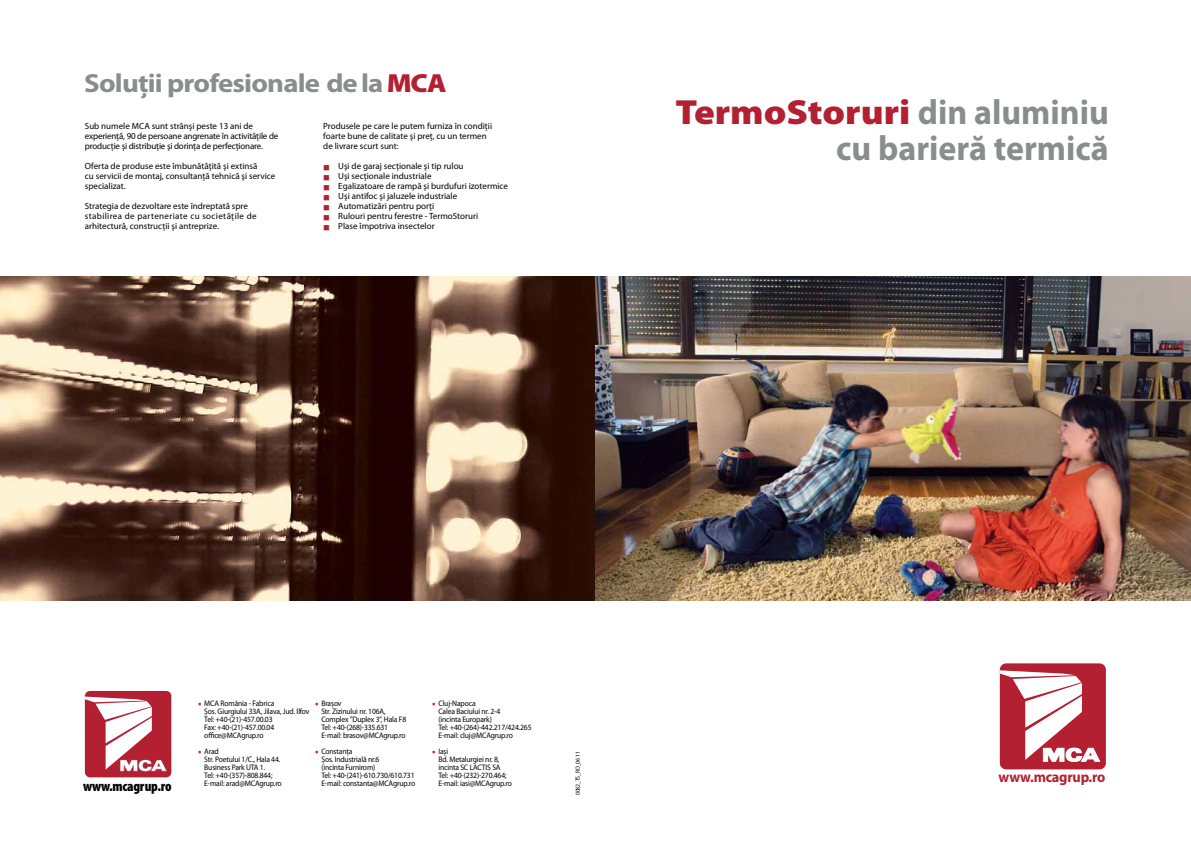
<style>
.page{position:relative;width:1191px;height:842px;background:#fff}
.page>*{position:absolute;margin:0;border:0;box-sizing:border-box;transform-origin:0 0}
.t1{font:700 35px/35.6px "Myriad Pro";color:#8a8c8e;text-align:right}
.t2{font:700 26.2px "Myriad Pro";letter-spacing:-.03em;color:#8a8c8e;scale:1.1 1}
.t3{font:700 15px "Myriad Pro";letter-spacing:-.015em;color:#b32032;scale:.95 1}
.t4{font:900 condensed 14.4px "Myriad Pro";letter-spacing:-.02em;color:#000}
.t5{font:9px/10px "Myriad Pro";color:#000}
.t6{font:9px/10px "Myriad Pro";letter-spacing:-.02em;color:#000}
.t7{font:8px/8px "Myriad Pro";letter-spacing:-.02em;color:#000;scale:.95 1}
.t8{font:6px "Myriad Pro";letter-spacing:-.02em;color:#000;scale:.95 1}
.s1{font-weight:900;color:#b32032}
.s2{color:#b32032}
.s3{color:#d31534}
</style>
<div class="page">
<img style="left:0;top:276px;width:1191px;height:324px">
<div style="left:85px;top:691px;width:86px;height:86px;background:#b32032;border-radius:5px"></div>
<svg style="left:85px;top:697px;width:82px;height:74px"></svg>
<div style="left:999px;top:663px;width:106px;height:106px;background:#b32032;border-radius:6px"></div>
<svg style="left:999px;top:670px;width:100px;height:92px"></svg>
<h2 class="t2" style="left:84px;top:66px;width:331px">Soluţii profesionale de la <span class="s1">MCA</span></h2>
<p class="t6" style="left:85px;top:121px;width:195px">Sub numele MCA sunt strânşi peste 13 ani de experienţă, 90 de persoane angrenate în activităţile de producţie şi distribuţie şi dorinţa de perfecţionare.</p>
<p class="t5" style="left:85px;top:161px;width:192px">Oferta de produse este îmbunătăţită şi extinsă<br>cu servicii de montaj, consultanţă tehnică şi service specializat.</p>
<p class="t5" style="left:85px;top:201px;width:173px">Strategia de dezvoltare este îndreptată spre stabilirea de parteneriate cu societăţile de arhitectură, construcţii şi antreprize.</p>
<p class="t5" style="left:323px;top:121px;width:170px">Produsele pe care le putem furniza în condiţii foarte bune de calitate şi preţ, cu un termen de livrare scurt sunt:</p>
<p class="t5" style="left:323px;top:161px;width:142px"><span class="s2">■</span> Uşi de garaj secţionale şi tip rulou</p>
<p class="t5" style="left:323px;top:171px;width:110px"><span class="s2">■</span> Uşi secţionale industriale</p>
<p class="t5" style="left:323px;top:181px;width:186px"><span class="s2">■</span> egalizatoare de rampă şi burdufuri izotermice</p>
<p class="t5" style="left:323px;top:191px;width:135px"><span class="s2">■</span> uşi antifoc şi jaluzele industriale</p>
<p class="t5" style="left:323px;top:201px;width:113px"><span class="s2">■</span> automatizări pentru porţi</p>
<p class="t5" style="left:323px;top:211px;width:156px"><span class="s2">■</span> rulouri pentru ferestre - TermoStoruri</p>
<p class="t5" style="left:323px;top:221px;width:113px"><span class="s2">■</span> plase împotriva insectelor</p>
<h1 class="t1" style="left:675px;top:93px;width:435px"><span class="s1">TermoStoruri</span> din aluminiu cu barieră termică</h1>
<h3 class="t4" style="left:83px;top:778px;width:90px">www.mcagrup.ro</h3>
<p class="t7" style="left:204px;top:700px;width:112px;text-indent:-6px"><span class="s3">▪</span> MCA România - Fabrica<br>Șos. Giurgiului 33A, Jilava, Jud. Ilfov<br>Tel: +40-(21)-457.00.03<br>Fax: +40-(21)-457.00.04 office@MCAgrup.ro</p>
<p class="t7" style="left:204px;top:748px;width:83px;text-indent:-6px"><span class="s3">▪</span> Arad<br>Str. Poetului 1/C., Hala 44.<br>Business Park UTA 1.<br>Tel: +40-(357)-808.844;<br>E-mail: arad@MCAgrup.ro</p>
<p class="t7" style="left:321px;top:700px;width:91px;text-indent:-6px"><span class="s3">▪</span> Brașov<br>Str. Zizinului nr. 106A,<br>Complex "Duplex 3", Hala F8<br>Tel: +40-(268)-335.631<br>E-mail: brasov@MCAgrup.ro</p>
<p class="t7" style="left:321px;top:748px;width:100px;text-indent:-6px"><span class="s3">▪</span> Constanța<br>Șos. Industrială nr.6<br>(incinta Furnirom)<br>Tel: +40-(241)-610.730/610.731<br>E-mail: constanta@MCAgrup.ro</p>
<p class="t7" style="left:438px;top:700px;width:100px;text-indent:-6px"><span class="s3">▪</span> Cluj-Napoca<br>Calea Baciului nr. 2-4<br>(incinta Europark)<br>Tel: +40-(264)-442.217/424.265<br>E-mail: cluj@MCAgrup.ro</p>
<p class="t7" style="left:438px;top:748px;width:79px;text-indent:-6px"><span class="s3">▪</span> Iași<br>Bd. Metalurgiei nr. 8, incinta SC LACTIS SA<br>Tel: +40-(232)-270.464;<br>E-mail: iasi@MCAgrup.ro</p>
<p class="t8" style="left:574px;top:795px;width:48px;rotate:-90deg">0082_TS_RO_06 11</p>
<h3 class="t3" style="left:998px;top:767px;width:114px">www.mcagrup.ro</h3>
</div>
